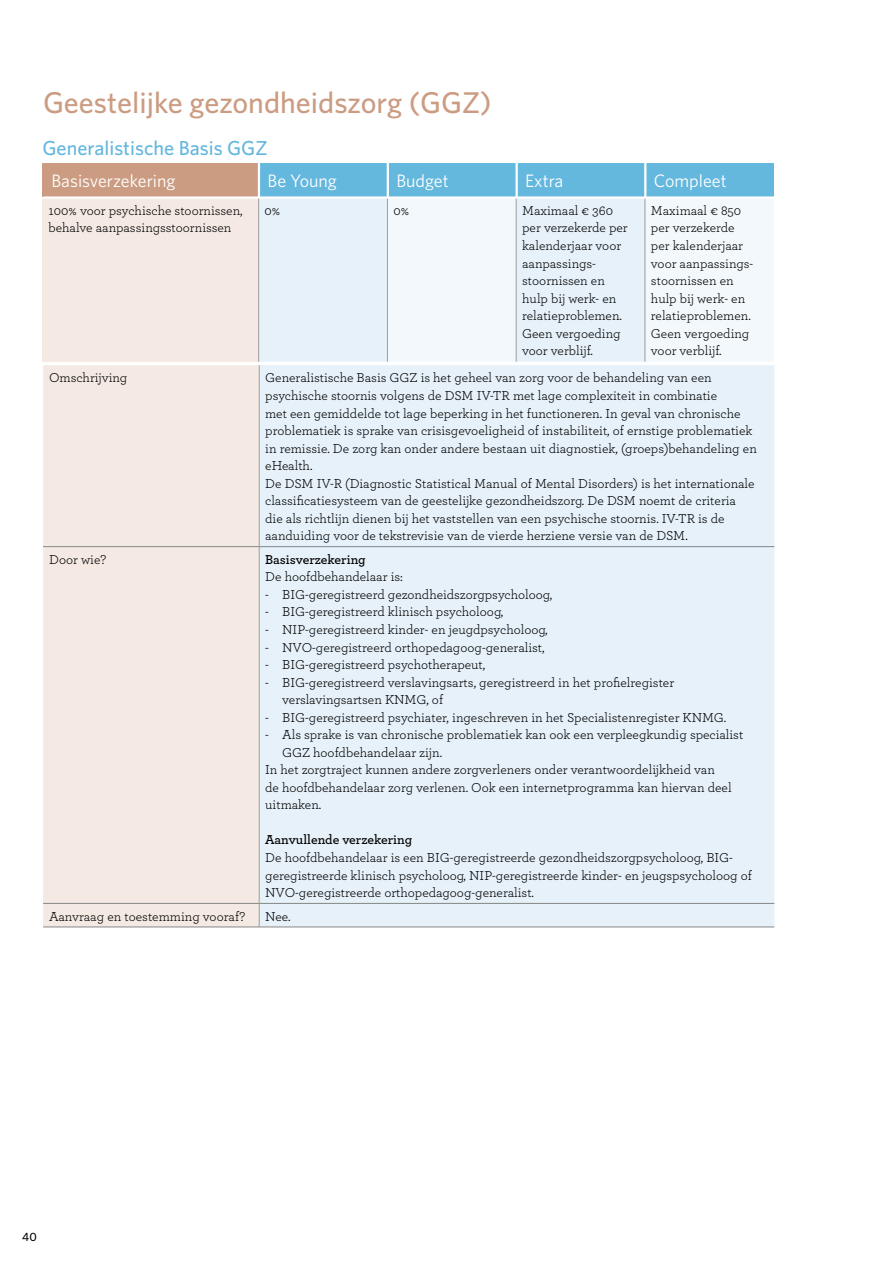
<style>
.page{position:relative;width:893px;height:1263px;background:#fff}
.page>*{position:absolute;margin:0;border:0;box-sizing:border-box;transform-origin:0 0}
.t1{font:500 30px "Whitney";color:#cb9c82}
.t2{font:500 20.25px "Whitney";color:#64b7dd}
.t3{font:18px "Whitney";color:#fff}
.t4{font:13.5px/17.5px "Archer";color:#000}
.t5{font:600 13.5px "Archer";color:#000}
.t6{font:500 12px "Whitney";color:#000}
</style>
<div class="page">
<div style="left:43px;top:365px;width:216px;height:562px;background:#f4eae3"></div>
<div style="left:260px;top:365px;width:514px;height:562px;background:#e6f1f9"></div>
<hr style="left:259px;top:365px;width:1px;height:181px;background:#9c9c9d">
<hr style="left:259px;top:547px;width:1px;height:356px;background:#9c9c9d">
<svg style="left:259px;top:904px;width:1px;height:23px"></svg>
<hr style="left:43px;top:546px;width:216px;height:1px;background:#868786">
<hr style="left:43px;top:903px;width:216px;height:1px;background:#868786">
<hr style="left:43px;top:927px;width:216px;height:1px;background:#868786">
<hr style="left:259px;top:546px;width:515px;height:1px;background:#868786">
<hr style="left:259px;top:903px;width:515px;height:1px;background:#868786">
<hr style="left:259px;top:927px;width:515px;height:1px;background:#868786">
<div style="left:43px;top:163px;width:216px;height:33px;background:#cb9c82"></div>
<div style="left:259px;top:163px;width:129px;height:33px;background:#64b7dd"></div>
<div style="left:43px;top:198px;width:216px;height:164px;background:#f4eae3"></div>
<div style="left:259px;top:199px;width:128px;height:163px;background:#e6f1f9"></div>
<svg style="left:388px;top:199px;width:385px;height:163px;fill:#f2f8fc"></svg>
<hr style="left:258px;top:198px;width:1px;height:164px;background:#9c9c9d">
<hr style="left:387px;top:198px;width:1px;height:164px;background:#9c9c9d">
<hr style="left:516px;top:198px;width:1px;height:164px;background:#9c9c9d">
<hr style="left:645px;top:198px;width:1px;height:164px;background:#9c9c9d">
<div style="left:388px;top:163px;width:129px;height:33px;background:#64b7dd"></div>
<div style="left:517px;top:163px;width:128px;height:33px;background:#64b7dd"></div>
<div style="left:645px;top:163px;width:129px;height:33px;background:#64b7dd"></div>
<hr style="left:43px;top:196px;width:731px;height:3px;background:#fff">
<hr style="left:258px;top:162px;width:2px;height:36px;background:#fff">
<hr style="left:387px;top:162px;width:2px;height:36px;background:#fff">
<hr style="left:516px;top:162px;width:2px;height:36px;background:#fff">
<hr style="left:644px;top:162px;width:2px;height:36px;background:#fff">
<h1 class="t1" style="left:43px;top:84px;width:450px">Geestelijke gezondheidszorg (GGZ)</h1>
<h2 class="t2" style="left:43px;top:135px;width:226px">Generalistische Basis GGZ</h2>
<h3 class="t3" style="left:51px;top:170px;width:126px">Basisverzekering</h3>
<h3 class="t3" style="left:267px;top:170px;width:71px">Be Young</h3>
<p class="t4" style="left:49px;top:201px;width:196px">100% voor psychische stoornissen, behalve aanpassingsstoornissen</p>
<p class="t4" style="left:265px;top:201px;width:17px">0%</p>
<p class="t4" style="left:393px;top:201px;width:17px">0%</p>
<p class="t4" style="left:522px;top:201px;width:107px">Maximaal € 360 per verzekerde per kalenderjaar voor aanpassings&shy;stoornissen en hulp bij werk- en relatieproblemen.<br>Geen vergoeding voor verblijf.</p>
<p class="t4" style="left:651px;top:201px;width:104px">Maximaal € 850 per verzekerde per kalenderjaar voor aanpassings&shy;stoornissen en hulp bij werk- en relatieproblemen.<br>Geen vergoeding voor verblijf.</p>
<h3 class="t3" style="left:396px;top:170px;width:54px">Budget</h3>
<h3 class="t3" style="left:525px;top:170px;width:40px">Extra</h3>
<h3 class="t3" style="left:654px;top:170px;width:74px">Compleet</h3>
<p class="t4" style="left:49px;top:369px;width:80px">Omschrijving</p>
<p class="t4" style="left:265px;top:369px;width:493px">Generalistische Basis GGZ is het geheel van zorg voor de behandeling van een psychische stoornis volgens de DSM IV-TR met lage complexiteit in combinatie<br>met een gemiddelde tot lage beperking in het functioneren. In geval van chronische problematiek is sprake van crisisgevoeligheid of instabiliteit, of ernstige problematiek in remissie. De zorg kan onder andere bestaan uit diagnostiek, (groeps)behandeling en eHealth.<br>De DSM IV-R (Diagnostic Statistical Manual of Mental Disorders) is het internationale classificatiesysteem van de geestelijke gezondheidszorg. De DSM noemt de criteria die als richtlijn dienen bij het vaststellen van een psychische stoornis. IV-TR is de aanduiding voor de tekstrevisie van de vierde herziene versie van de DSM.</p>
<p class="t4" style="left:49px;top:550px;width:59px">Door wie?</p>
<p class="t5" style="left:265px;top:551px;width:102px">Basisverzekering</p>
<p class="t4" style="left:265px;top:568px;width:139px">De hoofdbehandelaar is:</p>
<p class="t4" style="left:265px;top:585px;width:288px">- BIG-geregistreerd gezondheidszorgpsycholoog,</p>
<p class="t4" style="left:265px;top:603px;width:240px">- BIG-geregistreerd klinisch psycholoog,</p>
<p class="t4" style="left:265px;top:620px;width:284px">- NIP-geregistreerd kinder- en jeugdpsycholoog,</p>
<p class="t4" style="left:265px;top:638px;width:281px">- NVO-geregistreerd orthopedagoog-generalist,</p>
<p class="t4" style="left:265px;top:655px;width:222px">- BIG-geregistreerd psychotherapeut,</p>
<p class="t4" style="left:282px;top:673px;width:393px;text-indent:-17px">- BIG-geregistreerd verslavingsarts, geregistreerd in het profielregister verslavingsartsen KNMG, of</p>
<p class="t4" style="left:265px;top:708px;width:463px">- BIG-geregistreerd psychiater, ingeschreven in het Specialistenregister KNMG.</p>
<p class="t4" style="left:265px;top:725px;width:480px">- Als sprake is van chronische problematiek kan ook een verpleegkundig specialist</p>
<p class="t4" style="left:282px;top:743px;width:161px">GGZ hoofdbehandelaar zijn.</p>
<p class="t4" style="left:265px;top:761px;width:451px">In het zorgtraject kunnen andere zorgverleners onder verantwoordelijkheid van</p>
<p class="t4" style="left:265px;top:778px;width:468px">de hoofdbehandelaar zorg verlenen. Ook een internetprogramma kan hiervan deel</p>
<p class="t4" style="left:265px;top:796px;width:58px">uitmaken.</p>
<p class="t5" style="left:265px;top:831px;width:149px">Aanvullende verzekering</p>
<p class="t4" style="left:265px;top:848px;width:488px">De hoofdbehandelaar is een BIG-geregistreerde gezondheidszorgpsycholoog, BIG&shy;geregistreerde klinisch psycholoog, NIP-geregistreerde kinder- en jeugspsycholoog of<br>NVO-geregistreerde orthopedagoog-generalist.</p>
<p class="t4" style="left:49px;top:907px;width:198px">Aanvraag en toestemming vooraf?</p>
<p class="t4" style="left:265px;top:907px;width:27px">Nee.</p>
<p class="t6" style="left:22px;top:1229px;width:16px">40</p>
</div>
